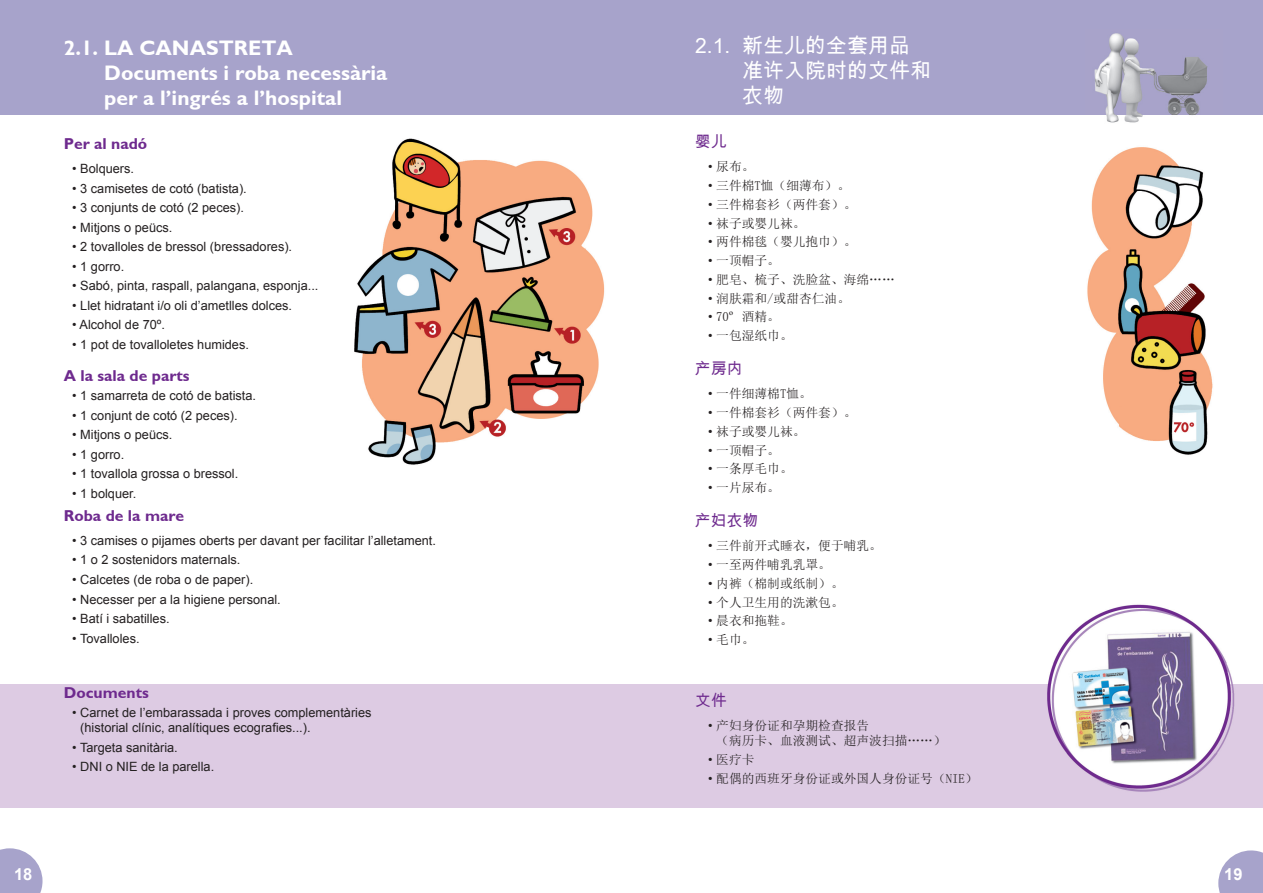
<style>
.page{position:relative;width:1263px;height:893px;background:#fff}
.page>*{position:absolute;margin:0;border:0;box-sizing:border-box;transform-origin:0 0}
.t1{font:700 21px/25.2px "Gill Sans";color:#fff}
.t2{font:21px/25.2px "Arial Unicode MS";color:#fff}
.t3{font:700 16.5px "Arial";color:#fff}
.t4{font:700 15.75px "Gill Sans";color:#6e2a8e}
.t5{font:15.75px "Arial Unicode MS";color:#6e2a8e}
.t6{font:12.75px/15.3px "Arial";color:#231f20}
.t7{font:12.75px/15.3px "Sim Sun";color:#231f20}
.s1{font-family:"Arial"}
</style>
<div class="page">
<div style="left:0;top:0;width:631px;height:115px;background:#a7a3cb"></div>
<div style="left:631px;top:0;width:632px;height:115px;background:#a7a3cb"></div>
<svg style="left:0;top:848px;width:43px;height:45px;background:#b3b0d2"></svg>
<svg style="left:1218px;top:850px;width:45px;height:43px;background:#b3b0d2"></svg>
<img style="left:1094px;top:33px;width:114px;height:90px">
<div style="left:631px;top:685px;width:632px;height:123px;background:#ddcbe3"></div>
<img style="left:1087px;top:147px;width:126px;height:308px">
<img style="left:1034px;top:604px;width:204px;height:188px">
<div style="left:0;top:685px;width:631px;height:123px;background:#ddcbe3"></div>
<img style="left:354px;top:138px;width:251px;height:327px">
<h1 class="t1" style="left:104px;top:35px;width:285px;text-indent:-40px">2.1. LA CANASTRETA<br>Documents i roba necessària per a l’ingrés a l’hospital</h1>
<p class="t4" style="left:64px;top:135px;width:85px">Per al nadó</p>
<p class="t6" style="left:72px;top:161px;width:63px">• Bolquers.</p>
<p class="t6" style="left:72px;top:181px;width:176px">• 3 camisetes de cotó (batista).</p>
<p class="t6" style="left:72px;top:200px;width:173px">• 3 conjunts de cotó (2 peces).</p>
<p class="t6" style="left:72px;top:220px;width:102px">• Mitjons o peücs.</p>
<p class="t6" style="left:72px;top:239px;width:221px">• 2 tovalloles de bressol (bressadores).</p>
<p class="t6" style="left:72px;top:259px;width:53px">• 1 gorro.</p>
<p class="t6" style="left:72px;top:278px;width:248px">• Sabó, pinta, raspall, palangana, esponja...</p>
<p class="t6" style="left:72px;top:298px;width:221px">• Llet hidratant i/o oli d’ametlles dolces.</p>
<p class="t6" style="left:72px;top:317px;width:94px">• Alcohol de 70º.</p>
<p class="t6" style="left:72px;top:337px;width:178px">• 1 pot de tovalloletes humides.</p>
<p class="t4" style="left:64px;top:366px;width:127px">A la sala de parts</p>
<p class="t6" style="left:72px;top:388px;width:185px">• 1 samarreta de cotó de batista.</p>
<p class="t6" style="left:72px;top:408px;width:167px">• 1 conjunt de cotó (2 peces).</p>
<p class="t6" style="left:72px;top:427px;width:102px">• Mitjons o peücs.</p>
<p class="t6" style="left:72px;top:447px;width:53px">• 1 gorro.</p>
<p class="t6" style="left:72px;top:466px;width:168px">• 1 tovallola grossa o bressol.</p>
<p class="t6" style="left:72px;top:486px;width:66px">• 1 bolquer.</p>
<p class="t4" style="left:64px;top:506px;width:122px">Roba de la mare</p>
<p class="t6" style="left:72px;top:533px;width:365px">• 3 camises o pijames oberts per davant per facilitar l’alletament.</p>
<p class="t6" style="left:72px;top:552px;width:170px">• 1 o 2 sostenidors maternals.</p>
<p class="t6" style="left:72px;top:572px;width:182px">• Calcetes (de roba o de paper).</p>
<p class="t6" style="left:72px;top:592px;width:210px">• Necesser per a la higiene personal.</p>
<p class="t6" style="left:72px;top:611px;width:99px">• Batí i sabatilles.</p>
<p class="t6" style="left:72px;top:631px;width:69px">• Tovalloles.</p>
<p class="t4" style="left:64px;top:683px;width:87px">Documents</p>
<p class="t6" style="left:80px;top:705px;width:293px;text-indent:-8px">• Carnet de l’embarassada i proves complementàries (historial clínic, analítiques ecografies...).</p>
<p class="t6" style="left:72px;top:740px;width:107px">• Targeta sanitària.</p>
<p class="t6" style="left:72px;top:759px;width:143px">• DNI o NIE de la parella.</p>
<h1 class="t2" style="left:742px;top:32px;width:190px;text-indent:-47px">2.1. 新生儿的全套用品准许入院时的文件和衣物</h1>
<p class="t5" style="left:695px;top:130px;width:33px">婴儿</p>
<p class="t7" style="left:708px;top:159px;width:48px"><span class="s1">•</span> 尿布。</p>
<p class="t7" style="left:708px;top:178px;width:144px"><span class="s1">•</span> 三件棉T恤（细薄布）。</p>
<p class="t7" style="left:708px;top:197px;width:150px"><span class="s1">•</span> 三件棉套衫（两件套）。</p>
<p class="t7" style="left:708px;top:215px;width:99px"><span class="s1">•</span> 袜子或婴儿袜。</p>
<p class="t7" style="left:708px;top:234px;width:150px"><span class="s1">•</span> 两件棉毯（婴儿抱巾）。</p>
<p class="t7" style="left:708px;top:253px;width:73px"><span class="s1">•</span> 一顶帽子。</p>
<p class="t7" style="left:708px;top:272px;width:188px"><span class="s1">•</span> 肥皂、梳子、洗脸盆、海绵……</p>
<p class="t7" style="left:708px;top:290px;width:144px"><span class="s1">•</span> 润肤霜和/或甜杏仁油。</p>
<p class="t7" style="left:708px;top:309px;width:73px"><span class="s1">•</span> 70º 酒精。</p>
<p class="t7" style="left:708px;top:328px;width:86px"><span class="s1">•</span> 一包湿纸巾。</p>
<p class="t5" style="left:695px;top:357px;width:49px">产房内</p>
<p class="t7" style="left:708px;top:386px;width:105px"><span class="s1">•</span> 一件细薄棉T恤。</p>
<p class="t7" style="left:708px;top:405px;width:150px"><span class="s1">•</span> 一件棉套衫（两件套）。</p>
<p class="t7" style="left:708px;top:424px;width:99px"><span class="s1">•</span> 袜子或婴儿袜。</p>
<p class="t7" style="left:708px;top:442px;width:73px"><span class="s1">•</span> 一顶帽子。</p>
<p class="t7" style="left:708px;top:461px;width:86px"><span class="s1">•</span> 一条厚毛巾。</p>
<p class="t7" style="left:708px;top:480px;width:73px"><span class="s1">•</span> 一片尿布。</p>
<p class="t5" style="left:695px;top:509px;width:64px">产妇衣物</p>
<p class="t7" style="left:708px;top:538px;width:175px"><span class="s1">•</span> 三件前开式睡衣，便于哺乳。</p>
<p class="t7" style="left:708px;top:557px;width:124px"><span class="s1">•</span> 一至两件哺乳乳罩。</p>
<p class="t7" style="left:708px;top:576px;width:137px"><span class="s1">•</span> 内裤（棉制或纸制）。</p>
<p class="t7" style="left:708px;top:594px;width:137px"><span class="s1">•</span> 个人卫生用的洗漱包。</p>
<p class="t7" style="left:708px;top:613px;width:86px"><span class="s1">•</span> 晨衣和拖鞋。</p>
<p class="t7" style="left:708px;top:632px;width:48px"><span class="s1">•</span> 毛巾。</p>
<p class="t5" style="left:695px;top:689px;width:33px">文件</p>
<p class="t7" style="left:716px;top:718px;width:231px;text-indent:-8px"><span class="s1">•</span> 产妇身份证和孕期检查报告<br>（病历卡、血液测试、超声波扫描……）</p>
<p class="t7" style="left:708px;top:752px;width:48px"><span class="s1">•</span> 医疗卡</p>
<p class="t7" style="left:708px;top:771px;width:271px"><span class="s1">•</span> 配偶的西班牙身份证或外国人身份证号（NIE）</p>
<p class="t3" style="left:14px;top:863px;width:20px">18</p>
<p class="t3" style="left:1224px;top:863px;width:20px">19</p>
</div>
